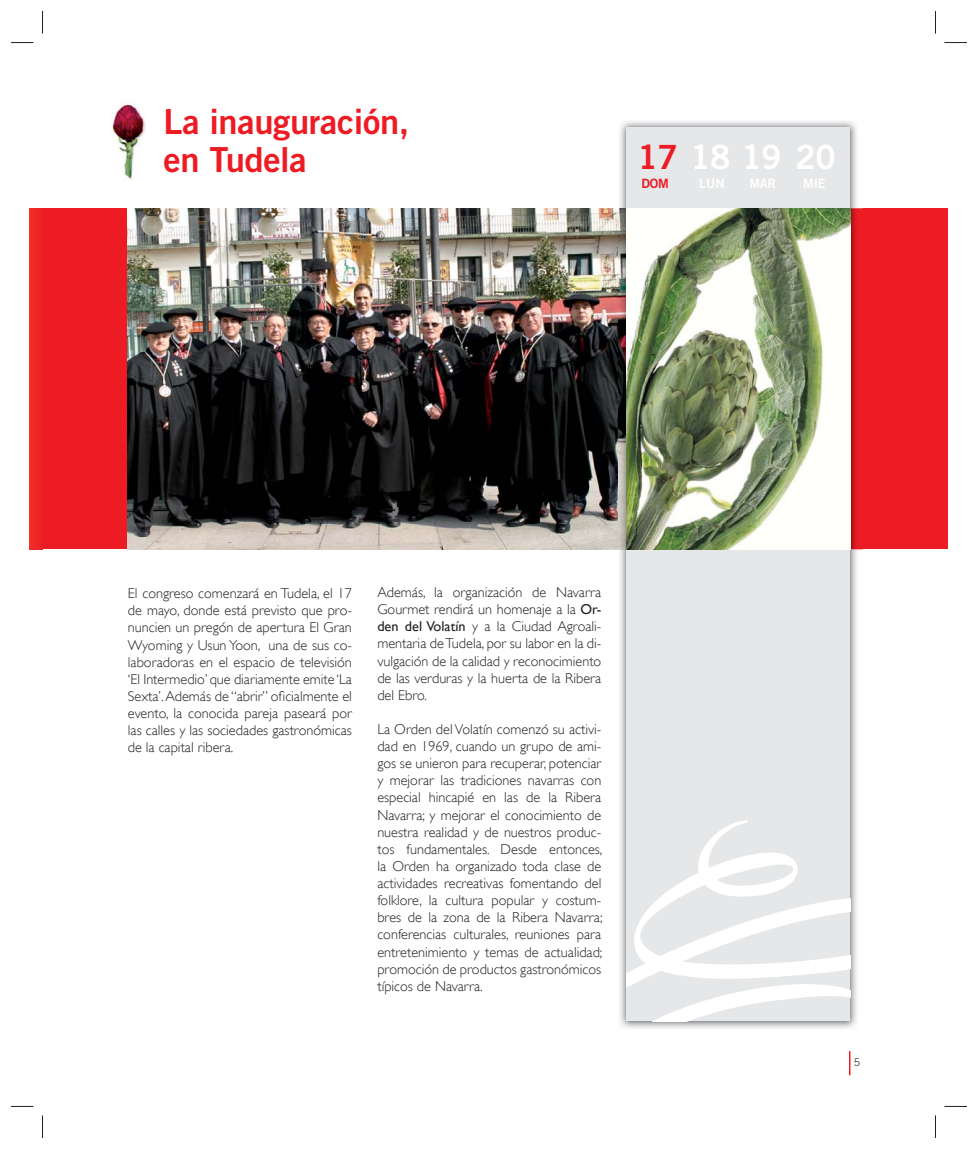
<style>
.page{position:relative;width:978px;height:1149px;background:#fff}
.page>*{position:absolute;margin:0;border:0;box-sizing:border-box;transform-origin:0 0}
.t1{font:34.5px/37.5px "Trade Gothic Bold Two";letter-spacing:-.01em;color:#ed1c24}
.t2{font:33.3px "Trade Gothic Bold Two";letter-spacing:-.01em;color:#fff}
.t3{font:300 14.25px/17.1px "Gill Sans";color:#231f20;text-align:justify}
.t4{font:12.9px "Trade Gothic Bold Two";letter-spacing:-.01em;color:#fff}
.t5{font:12.9px "Trade Gothic Bold Two";color:#ed1c24}
.t6{font:300 10.5px "Trade Gothic";color:#231f20}
.s1{color:#ed1c24}
.s2{font-weight:400}
</style>
<div class="page">
<div style="left:43px;top:208px;width:905px;height:341px;background:#ed1c24"></div>
<img style="left:30px;top:208px;width:13px;height:341px">
<img style="left:128px;top:208px;width:729px;height:341px">
<img style="left:620px;top:121px;width:243px;height:89px">
<img style="left:618px;top:495px;width:245px;height:534px">
<img style="left:618px;top:208px;width:8px;height:341px">
<div style="left:626px;top:128px;width:224px;height:892px;background:#e6e7e8"></div>
<svg style="left:626px;top:820px;width:224px;height:200px"></svg>
<img style="left:111px;top:104px;width:35px;height:76px">
<img style="left:626px;top:208px;width:224px;height:341px">
<svg style="left:849px;top:1051px;width:1px;height:23px"></svg>
<svg style="left:11px;top:42px;width:23px;height:1px"></svg>
<svg style="left:944px;top:42px;width:23px;height:1px"></svg>
<svg style="left:11px;top:1105px;width:22px;height:1px"></svg>
<svg style="left:945px;top:1105px;width:22px;height:1px"></svg>
<svg style="left:42px;top:11px;width:1px;height:23px"></svg>
<svg style="left:42px;top:1115px;width:1px;height:22px"></svg>
<svg style="left:935px;top:11px;width:1px;height:23px"></svg>
<svg style="left:935px;top:1115px;width:1px;height:22px"></svg>
<h1 class="t1" style="left:163px;top:106px;width:247px">La inauguración, en Tudela</h1>
<h2 class="t2" style="left:638px;top:144px;width:200px"><span class="s1">17</span> 18 19 20</h2>
<p class="t5" style="left:641px;top:178px;width:29px">DOM</p>
<p class="t4" style="left:699px;top:178px;width:27px">LUN</p>
<p class="t4" style="left:749px;top:178px;width:28px">MAR</p>
<p class="t4" style="left:803px;top:178px;width:24px">MIE</p>
<p class="t3" style="left:128px;top:584px;width:225px">El congreso comenzará en Tudela, el 17 de mayo, donde está previsto que pro&shy;nuncien un pregón de apertura El Gran Wyoming y Usun Yoon, una de sus co&shy;laboradoras en el espacio de televisión ‘El Intermedio’ que diariamente emite ‘La Sexta’. Además de “abrir” oficialmente el evento, la conocida pareja paseará por las calles y las sociedades gastronómicas de la capital ribera.</p>
<p class="t3" style="left:377px;top:583px;width:225px">Además, la organización de Navarra Gourmet rendirá un homenaje a la <span class="s2">Or&shy;den del Volatín</span> y a la Ciudad Agroali&shy;mentaria de Tudela, por su labor en la di&shy;vulgación de la calidad y reconocimiento de las verduras y la huerta de la Ribera del Ebro.</p>
<p class="t3" style="left:377px;top:720px;width:227px">La Orden del Volatín comenzó su activi&shy;dad en 1969, cuando un grupo de ami&shy;gos se unieron para recuperar, potenciar y mejorar las tradiciones navarras con especial hincapié en las de la Ribera Navarra; y mejorar el conocimiento de nuestra realidad y de nuestros produc&shy;tos fundamentales. Desde entonces, la Orden ha organizado toda clase de actividades recreativas fomentando del folklore, la cultura popular y costum&shy;bres de la zona de la Ribera Navarra; conferencias culturales, reuniones para entretenimiento y temas de actualidad; promoción de productos gastronómicos típicos de Navarra.</p>
<p class="t6" style="left:854px;top:1058px;width:7px">5</p>
</div>
